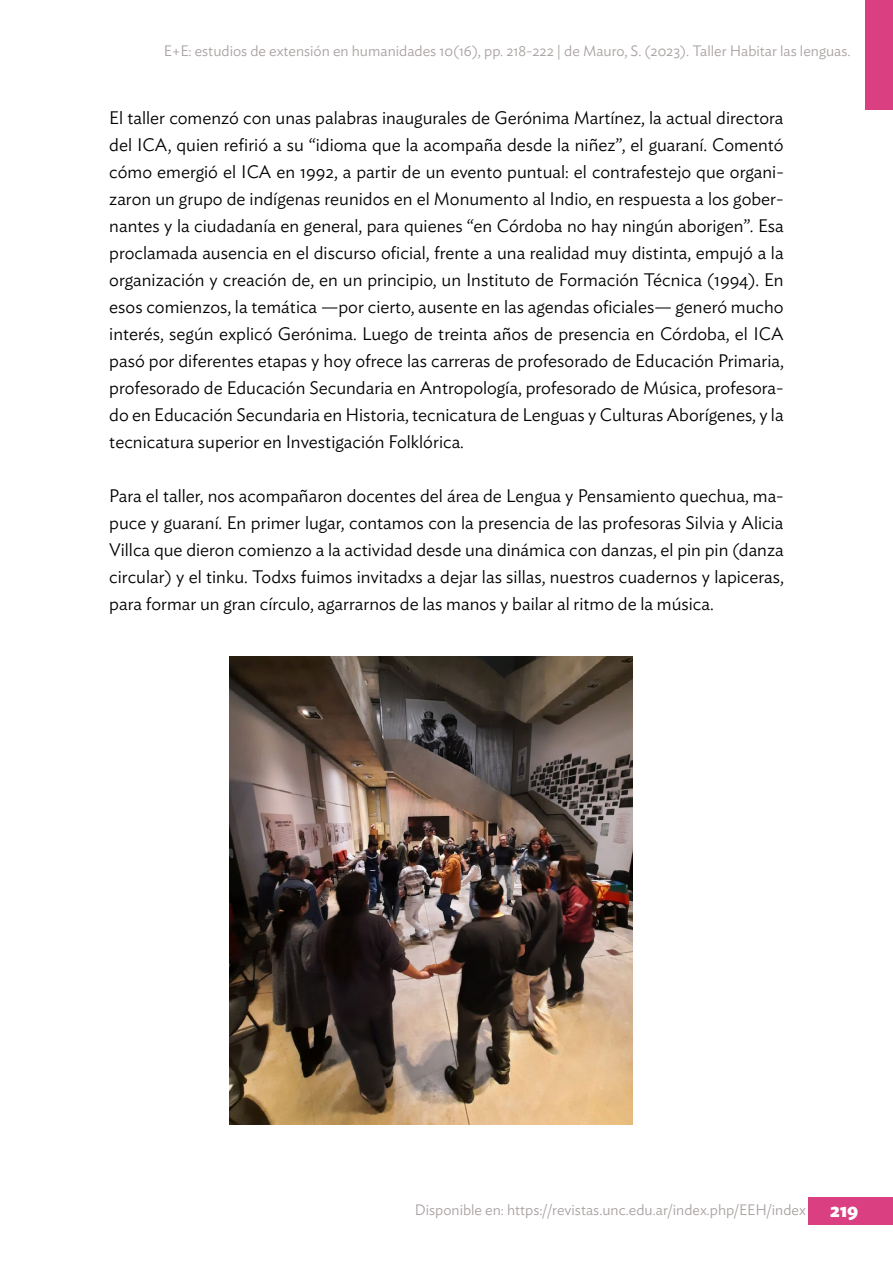
<style>
.page{position:relative;width:893px;height:1263px;background:#fff}
.page>*{position:absolute;margin:0;border:0;box-sizing:border-box;transform-origin:0 0}
.t1{font:700 19.5px "Ideal Sans";color:#fff}
.t2{font:300 18px/27px "Ideal Sans";color:#000;text-align:justify}
.t3{font:300 15px "Ideal Sans";color:#aaa1a1}
</style>
<div class="page">
<div style="left:809px;top:1197px;width:84px;height:28px;background:#d93f81"></div>
<div style="left:865px;top:0;width:28px;height:110px;background:#d93f81"></div>
<img style="left:230px;top:656px;width:402px;height:468px">
<p class="t3" style="left:164px;top:39px;width:688px">E+E: estudios de extensión en humanidades 10(16), pp. 218-222 | de Mauro, S. (2023). Taller Habitar las lenguas.</p>
<p class="t2" style="left:109px;top:102px;width:676px">El taller comenzó con unas palabras inaugurales de Gerónima Martínez, la actual directora del ICA, quien refirió a su “idioma que la acompaña desde la niñez”, el guaraní. Comentó cómo emergió el ICA en 1992, a partir de un evento puntual: el contrafestejo que organi&shy;zaron un grupo de indígenas reunidos en el Monumento al Indio, en respuesta a los gober&shy;nantes y la ciudadanía en general, para quienes “en Córdoba no hay ningún aborigen”. Esa proclamada ausencia en el discurso oficial, frente a una realidad muy distinta, empujó a la organización y creación de, en un principio, un Instituto de Formación Técnica (1994). En esos comienzos, la temática —por cierto, ausente en las agendas oficiales— generó mucho interés, según explicó Gerónima. Luego de treinta años de presencia en Córdoba, el ICA pasó por diferentes etapas y hoy ofrece las carreras de profesorado de Educación Primaria, profesorado de Educación Secundaria en Antropología, profesorado de Música, profesora&shy;do en Educación Secundaria en Historia, tecnicatura de Lenguas y Culturas Aborígenes, y la tecnicatura superior en Investigación Folklórica.</p>
<p class="t2" style="left:109px;top:480px;width:676px">Para el taller, nos acompañaron docentes del área de Lengua y Pensamiento quechua, ma&shy;puce y guaraní. En primer lugar, contamos con la presencia de las profesoras Silvia y Alicia Villca que dieron comienzo a la actividad desde una dinámica con danzas, el pin pin (danza circular) y el tinku. Todxs fuimos invitadxs a dejar las sillas, nuestros cuadernos y lapiceras, para formar un gran círculo, agarrarnos de las manos y bailar al ritmo de la música.</p>
<p class="t3" style="left:415px;top:1199px;width:392px">Disponible en: https://revistas.unc.edu.ar/index.php/EEH/index</p>
<p class="t1" style="left:830px;top:1194px;width:30px">219</p>
</div>
